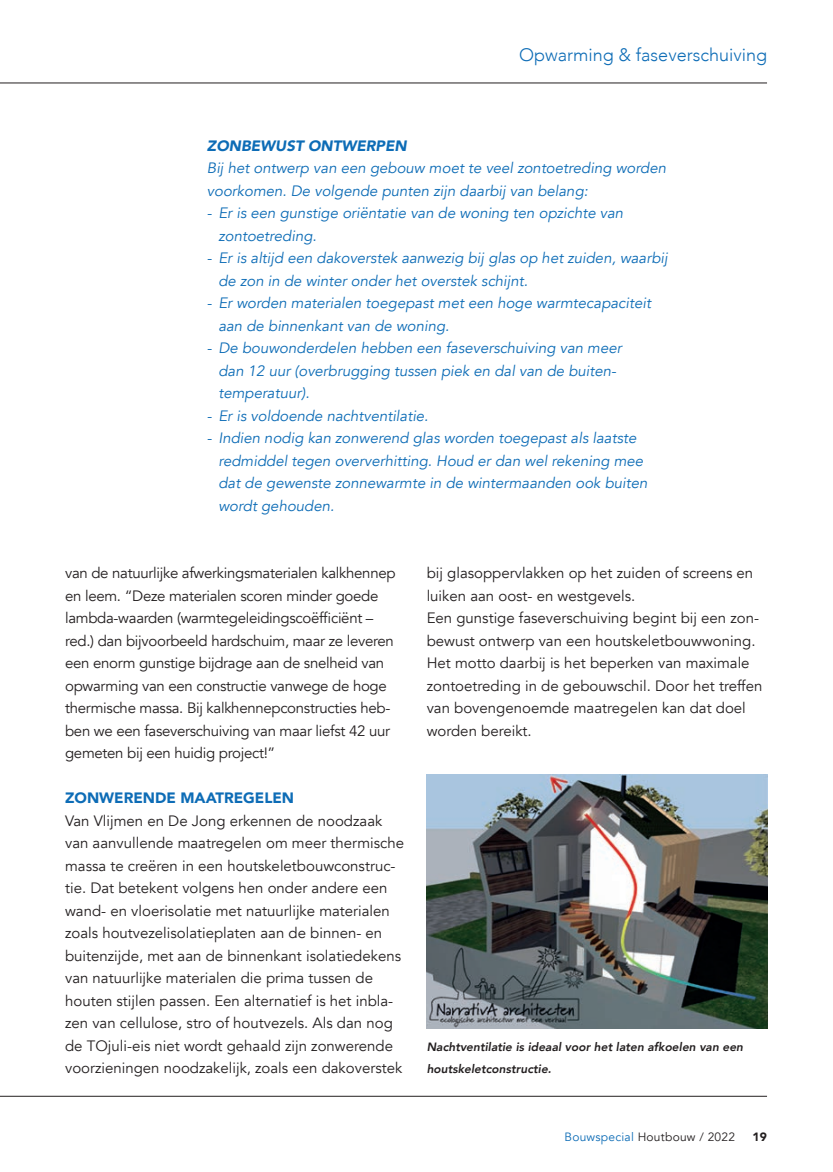
<style>
.page{position:relative;width:833px;height:1172px;background:#fff}
.page>*{position:absolute;margin:0;border:0;box-sizing:border-box;transform-origin:0 0}
.t1{font:300 18px "Avenir";color:#0d6cb6}
.t2{font:15px/22.5px "Avenir";color:#231f20}
.t3{font:italic 15px/22.5px "Avenir";color:#0d6cb6}
.t4{font:15px/22.5px "Avenir";letter-spacing:-.02em;color:#231f20}
.t5{font:900 15px "Avenir";color:#0d6cb6}
.t6{font:italic 900 15px "Avenir";color:#0d6cb6}
.t7{font:italic 800 12px/22.5px "Avenir";color:#231f20}
.t8{font:12px "Avenir";letter-spacing:.02em;color:#231f20}
.t9{font:900 12px "Avenir";color:#231f20}
.s1{color:#0d6cb6}
</style>
<div class="page">
<hr style="left:0;top:82px;width:767px;height:2px;background:#908e8e">
<hr style="left:0;top:1096px;width:767px;height:1px;background:#231f20">
<img style="left:427px;top:774px;width:340px;height:254px">
<p class="t1" style="left:519px;top:44px;width:249px">Opwarming &amp; faseverschuiving</p>
<p class="t6" style="left:207px;top:133px;width:201px">ZONBEWUST ONTWERPEN</p>
<p class="t3" style="left:207px;top:157px;width:460px">Bij het ontwerp van een gebouw moet te veel zontoetreding worden voorkomen. De volgende punten zijn daarbij van belang:</p>
<p class="t3" style="left:218px;top:202px;width:406px;text-indent:-11px">- Er is een gunstige oriëntatie van de woning ten opzichte van zontoetreding.</p>
<p class="t3" style="left:218px;top:247px;width:451px;text-indent:-11px">- Er is altijd een dakoverstek aanwezig bij glas op het zuiden, waarbij de zon in de winter onder het overstek schijnt.</p>
<p class="t3" style="left:218px;top:292px;width:434px;text-indent:-11px">- Er worden materialen toegepast met een hoge warmtecapaciteit aan de binnenkant van de woning.</p>
<p class="t3" style="left:218px;top:337px;width:405px;text-indent:-11px">- De bouwonderdelen hebben een faseverschuiving van meer dan 12 uur (overbrugging tussen piek en dal van de buiten&shy;temperatuur).</p>
<p class="t3" style="left:207px;top:405px;width:223px">- Er is voldoende nachtventilatie.</p>
<p class="t3" style="left:218px;top:427px;width:430px;text-indent:-11px">- Indien nodig kan zonwerend glas worden toegepast als laatste redmiddel tegen oververhitting. Houd er dan wel rekening mee dat de gewenste zonnewarmte in de wintermaanden ook buiten wordt gehouden.</p>
<p class="t4" style="left:65px;top:562px;width:332px">van de natuurlijke afwerkingsmaterialen kalkhennep en leem. “Deze materialen scoren minder goede lambda-waarden (warmtegeleidingscoëfficiënt – red.) dan bijvoorbeeld hardschuim, maar ze leveren een enorm gunstige bijdrage aan de snelheid van opwarming van een constructie vanwege de hoge thermische massa. Bij kalkhennepconstructies heb&shy;ben we een faseverschuiving van maar liefst 42 uur gemeten bij een huidig project!”</p>
<p class="t5" style="left:65px;top:785px;width:230px">ZONWERENDE MAATREGELEN</p>
<p class="t2" style="left:65px;top:810px;width:340px">Van Vlijmen en De Jong erkennen de noodzaak van aanvullende maatregelen om meer thermische massa te creëren in een houtskeletbouwconstruc&shy;tie. Dat betekent volgens hen onder andere een wand- en vloerisolatie met natuurlijke materialen zoals houtvezelisolatieplaten aan de binnen- en buitenzijde, met aan de binnenkant isolatiedekens van natuurlijke materialen die prima tussen de houten stijlen passen. Een alternatief is het inbla&shy;zen van cellulose, stro of houtvezels. Als dan nog de TOjuli-eis niet wordt gehaald zijn zonwerende voorzieningen noodzakelijk, zoals een dakoverstek</p>
<p class="t2" style="left:426px;top:562px;width:337px">bij glasoppervlakken op het zuiden of screens en luiken aan oost- en westgevels.<br>Een gunstige faseverschuiving begint bij een zon&shy;bewust ontwerp van een houtskeletbouwwoning.<br>Het motto daarbij is het beperken van maximale zontoetreding in de gebouwschil. Door het treffen van bovengenoemde maatregelen kan dat doel worden bereikt.</p>
<p class="t7" style="left:427px;top:1035px;width:318px">Nachtventilatie is ideaal voor het laten afkoelen van een houtskeletconstructie.</p>
<p class="t8" style="left:564px;top:1130px;width:172px"><span class="s1">Bouwspecial</span> Houtbouw / 2022</p>
<p class="t9" style="left:752px;top:1126px;width:16px">19</p>
</div>
